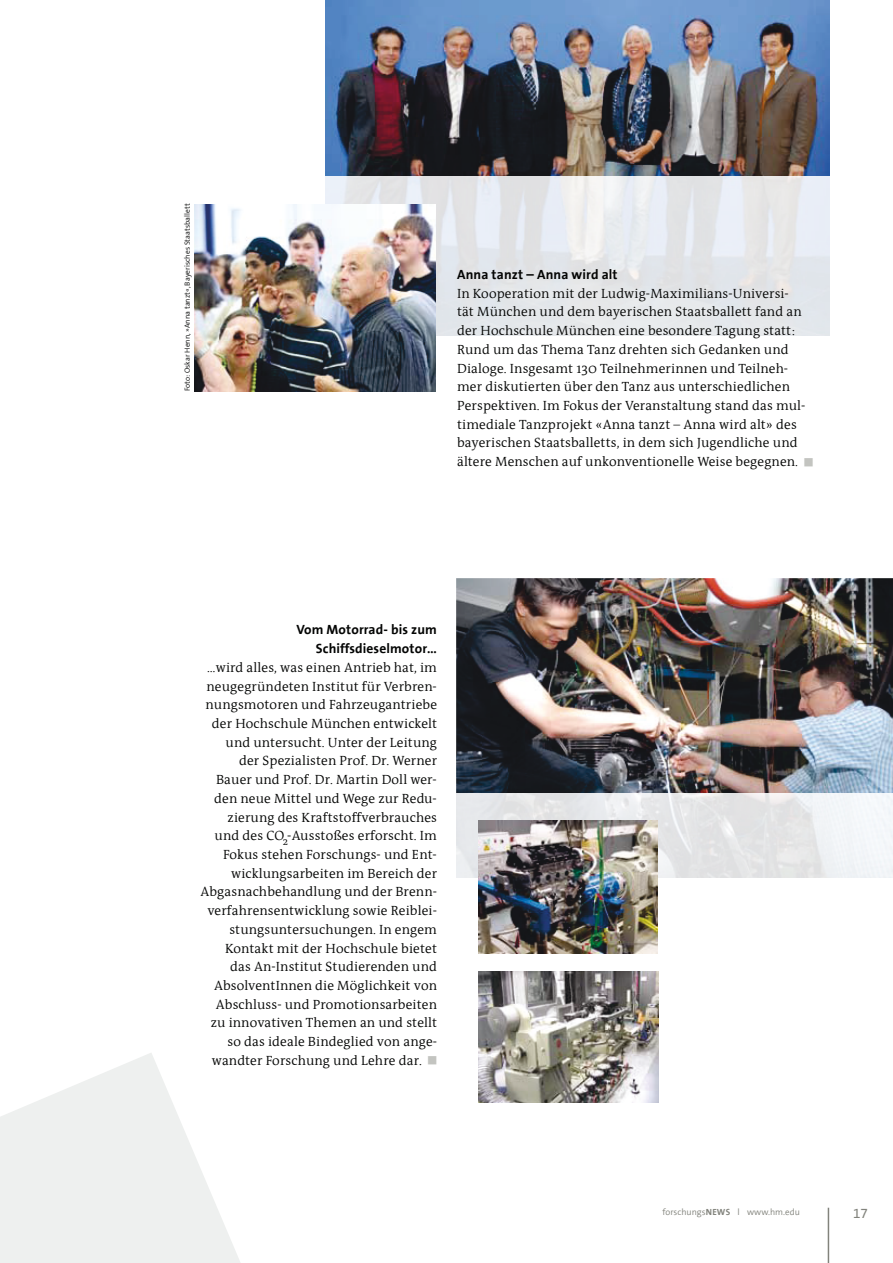
<style>
.page{position:relative;width:893px;height:1263px;background:#fff}
.page>*{position:absolute;margin:0;border:0;box-sizing:border-box;transform-origin:0 0}
.t1{font:13.5px/18.8px "FHM Antiqua";letter-spacing:.01em;color:#040504}
.t2{font:700 13.5px/18.8px "FHM Antiqua";letter-spacing:.01em;color:#040504;text-align:right}
.t3{font:13.5px "The Sans Expert";color:#82837c}
.t4{font:9px "FHM The Sans";color:#82837c}
.t5{font:7.5px "FHM The Sans";letter-spacing:.01em;color:#040504}
.s1{font-weight:700}
</style>
<div class="page">
<hr style="left:828px;top:1208px;width:1px;height:55px;background:#82837c">
<img style="left:456px;top:578px;width:437px;height:216px">
<svg style="left:0;top:1053px;width:240px;height:210px;fill:#eef0ef"></svg>
<img style="left:456px;top:794px;width:437px;height:84px">
<img style="left:325px;top:0;width:504px;height:176px">
<svg style="left:255px;top:176px;width:575px;height:216px"></svg>
<img style="left:195px;top:204px;width:241px;height:187px">
<img style="left:478px;top:821px;width:179px;height:133px">
<img style="left:478px;top:971px;width:180px;height:132px">
<p class="t5" style="left:183px;top:391px;width:190px;rotate:-90deg">Foto: Oskar Henn, »Anna tanzt«, Bayerisches Staatsballett</p>
<p class="t2" style="left:457px;top:265px;width:162px">Anna tanzt – Anna wird alt</p>
<p class="t1" style="left:457px;top:284px;width:350px">In Kooperation mit der Ludwig-Maximilians-Universi&shy;tät München und dem bayerischen Staatsballett fand an der Hochschule München eine besondere Tagung statt:<br>Rund um das Thema Tanz drehten sich Gedanken und Dialoge. Insgesamt 130 Teilnehmerinnen und Teilneh&shy;mer diskutierten über den Tanz aus unterschiedlichen Perspektiven. Im Fokus der Veranstaltung stand das mul&shy;timediale Tanzprojekt «Anna tanzt – Anna wird alt» des bayerischen Staatsballetts, in dem sich Jugendliche und ältere Menschen auf unkonventionelle Weise begegnen.</p>
<p class="t2" style="left:296px;top:621px;width:142px">Vom Motorrad- bis zum<br>Schiffsdieselmotor…</p>
<p class="t1" style="left:207px;top:658px;width:231px">…wird alles, was einen Antrieb hat, im</p>
<p class="t1" style="left:207px;top:677px;width:232px">neugegründeten Institut für Verbren-</p>
<p class="t1" style="left:206px;top:696px;width:233px">nungsmotoren und Fahrzeugantriebe</p>
<p class="t1" style="left:212px;top:714px;width:227px">der Hochschule München entwickelt</p>
<p class="t1" style="left:226px;top:733px;width:213px">und untersucht. Unter der Leitung</p>
<p class="t1" style="left:239px;top:752px;width:199px">der Spezialisten Prof. Dr. Werner</p>
<p class="t1" style="left:216px;top:771px;width:222px">Bauer und Prof. Dr. Martin Doll wer-</p>
<p class="t1" style="left:214px;top:789px;width:224px">den neue Mittel und Wege zur Redu-</p>
<p class="t1" style="left:228px;top:808px;width:211px">zierung des Kraftstoffverbrauches</p>
<p class="t1" style="left:215px;top:827px;width:224px">und des CO<sub>2</sub>- Ausstoßes erforscht. Im</p>
<p class="t1" style="left:223px;top:845px;width:215px">Fokus stehen Forschungs- und Ent-</p>
<p class="t1" style="left:231px;top:864px;width:207px">wicklungsarbeiten im Bereich der</p>
<p class="t1" style="left:201px;top:883px;width:238px">Abgasnachbehandlung und der Brenn-</p>
<p class="t1" style="left:207px;top:902px;width:231px">verfahrensentwicklung sowie Reiblei-</p>
<p class="t1" style="left:229px;top:920px;width:209px">stungsuntersuchungen. In engem</p>
<p class="t1" style="left:225px;top:939px;width:213px">Kontakt mit der Hochschule bietet</p>
<p class="t1" style="left:230px;top:958px;width:208px">das An-Institut Studierenden und</p>
<p class="t1" style="left:214px;top:976px;width:224px">AbsolventInnen die Möglichkeit von</p>
<p class="t1" style="left:216px;top:995px;width:223px">Abschluss- und Promotionsarbeiten</p>
<p class="t1" style="left:211px;top:1014px;width:228px">zu innovativen Themen an und stellt</p>
<p class="t1" style="left:228px;top:1032px;width:211px">so das ideale Bindeglied von ange-</p>
<p class="t1" style="left:212px;top:1051px;width:211px">wandter Forschung und Lehre dar.</p>
<p class="t4" style="left:662px;top:1206px;width:139px">forschungs<span class="s1">NEWS</span> l www.hm.edu</p>
<p class="t3" style="left:853px;top:1206px;width:16px">17</p>
</div>
